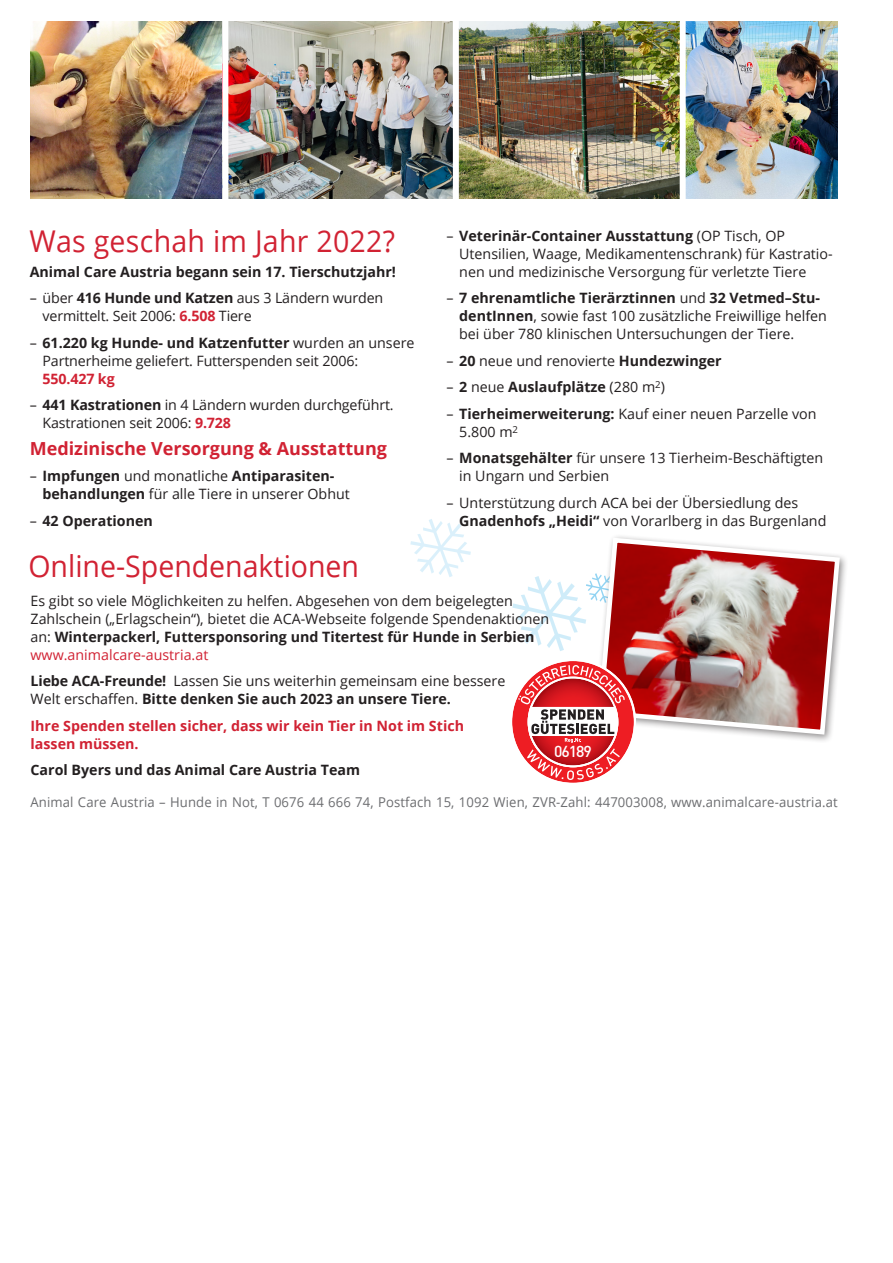
<style>
.page{position:relative;width:893px;height:1263px;background:#fff}
.page>*{position:absolute;margin:0;border:0;box-sizing:border-box;transform-origin:0 0}
.Head{font:30px "Open Sans";color:#d12233;scale:.95 1}
.Fliess_Head_Rot{font:700 18px "Open Sans";color:#d12233}
.t1{font:500 15.75px "DIN";letter-spacing:-.07em;color:#fff}
.Fliess{font:14.25px/18px "Open Sans";color:#231f20}
.Aufzählung{font:14.25px/18px "Open Sans";color:#231f20}
.Fliess-2{font:700 14.25px "Open Sans";color:#231f20}
.Fliess-3{font:700 14.25px/18px "Open Sans";color:#d12233}
.Fliess_Head{font:700 14.25px "Open Sans";color:#231f20}
.t2{font:13.5px "Open Sans";letter-spacing:.01em;color:#6c6d70}
.s1{font-weight:700}
.s2{font-weight:700;color:#d12233}
.s3{font-weight:400}
.s4{color:#d12233}
</style>
<div class="page">
<svg style="left:512px;top:576px;width:81px;height:75px"></svg>
<div style="left:593px;top:533px;width:256px;height:211px;background:#231f20;opacity:.5"></div>
<img style="left:595px;top:535px;width:247px;height:202px">
<svg style="left:410px;top:519px;width:61px;height:58px"></svg>
<svg style="left:512px;top:660px;width:123px;height:123px"></svg>
<img style="left:31px;top:21px;width:191px;height:178px">
<img style="left:228px;top:21px;width:452px;height:178px">
<img style="left:686px;top:21px;width:152px;height:178px">
<div style="left:453px;top:14px;width:6px;height:195px;background:#fff"></div>
<p class="Head" style="left:29px;top:220px;width:386px">Was geschah im Jahr 2022?</p>
<p class="Fliess_Head" style="left:30px;top:262px;width:368px">Animal Care Austria begann sein 17. Tierschutzjahr!</p>
<p class="Fliess" style="left:43px;top:289px;width:342px;text-indent:-13px">– über <span class="s1">416 Hunde und Katzen</span> aus 3 Ländern wurden vermittelt. Seit 2006: <span class="s2">6.508</span> Tiere</p>
<p class="Fliess" style="left:43px;top:333px;width:373px;text-indent:-13px">– <span class="s1">61.220 kg Hunde- und Katzenfutter</span> wurden an unsere<br>Partnerheime geliefert. Futterspenden seit 2006:<br><span class="s2">550.427 kg</span></p>
<p class="Fliess" style="left:43px;top:396px;width:353px;text-indent:-13px">– <span class="s1">441 Kastrationen</span> in 4 Ländern wurden durchgeführt.<br>Kastrationen seit 2006: <span class="s2">9.728</span></p>
<p class="Fliess_Head_Rot" style="left:30px;top:436px;width:359px">Medizinische Versorgung &amp; Ausstattung</p>
<p class="Fliess" style="left:43px;top:467px;width:309px;text-indent:-13px">– <span class="s1">Impfungen</span> und monatliche <span class="s1">Antiparasiten&shy;behandlungen</span> für alle Tiere in unserer Obhut</p>
<p class="Fliess-2" style="left:30px;top:511px;width:125px"><span class="s3">–</span> 42 Operationen</p>
<p class="Head" style="left:28px;top:546px;width:350px">Online-Spendenaktionen</p>
<p class="Fliess" style="left:459px;top:226px;width:375px;text-indent:-13px">– <span class="s1">Veterinär-Container Ausstattung</span> (OP Tisch, OP<br>Utensilien, Waage, Medikamentenschrank) für Kastratio&shy;nen und medizinische Versorgung für verletzte Tiere</p>
<p class="Fliess" style="left:459px;top:289px;width:369px;text-indent:-13px">– <span class="s1">7 ehrenamtliche Tierärztinnen</span> und <span class="s1">32 Vetmed–Stu&shy;dentInnen</span>, sowie fast 100 zusätzliche Freiwillige helfen bei über 780 klinischen Untersuchungen der Tiere.</p>
<p class="Fliess" style="left:446px;top:351px;width:277px">– <span class="s1">20</span> neue und renovierte <span class="s1">Hundezwinger</span></p>
<p class="Fliess-2" style="left:446px;top:377px;width:220px"><span class="s3">–</span> 2 <span class="s3">neue</span> Auslaufplätze <span class="s3">(280 m</span><sup>2</sup><span class="s3">)</span></p>
<p class="Fliess" style="left:459px;top:404px;width:359px;text-indent:-13px">– <span class="s1">Tierheimerweiterung:</span> Kauf einer neuen Parzelle von<br>5.800 m<sup>2</sup></p>
<p class="Fliess" style="left:459px;top:449px;width:365px;text-indent:-13px">– <span class="s1">Monatsgehälter</span> für unsere 13 Tierheim-Beschäftigten in Ungarn und Serbien</p>
<p class="Aufzählung" style="left:459px;top:493px;width:369px;text-indent:-13px">– Unterstützung durch ACA bei der Übersiedlung des<br><span class="s1">Gnadenhofs „Heidi“</span> von Vorarlberg in das Burgenland</p>
<p class="Fliess" style="left:31px;top:591px;width:520px">Es gibt so viele Möglichkeiten zu helfen. Abgesehen von dem beigelegten Zahlschein („Erlagschein“), bietet die ACA-Webseite folgende Spendenaktionen an: <span class="s1">Winterpackerl, Futtersponsoring und Titertest für Hunde in Serbien </span><span class="s4">www.animalcare-austria.at</span></p>
<p class="Fliess" style="left:31px;top:671px;width:476px"><span class="s1">Liebe ACA-Freunde!</span> Lassen Sie uns weiterhin gemeinsam eine bessere<br>Welt erschaffen. <span class="s1">Bitte denken Sie auch 2023 an unsere Tiere.</span></p>
<p class="Fliess-3" style="left:31px;top:716px;width:435px">Ihre Spenden stellen sicher, dass wir kein Tier in Not im Stich lassen müssen.</p>
<p class="Fliess-2" style="left:31px;top:760px;width:331px">Carol Byers und das Animal Care Austria Team</p>
<p class="t2" style="left:31px;top:793px;width:809px">Animal Care Austria – Hunde in Not, T 0676 44 666 74, Postfach 15, 1092 Wien, ZVR-Zahl: 447003008, www.animalcare-austria.at</p>
<p class="t1" style="left:554px;top:741px;width:39px">06189</p>
</div>
